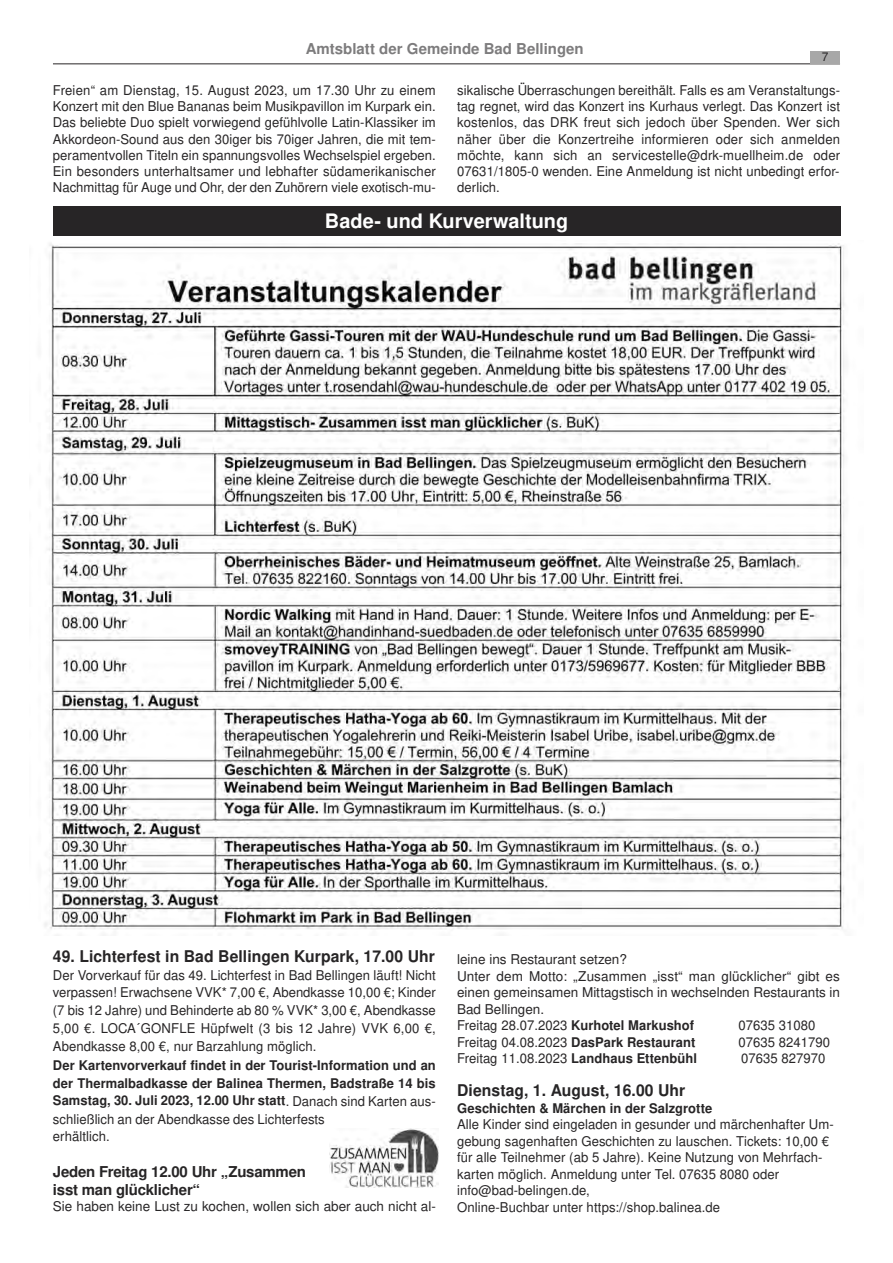
<style>
.page{position:relative;width:893px;height:1263px;background:#fff}
.page>*{position:absolute;margin:0;border:0;box-sizing:border-box;transform-origin:0 0}
.t1{font:700 19.95px "Nimbus San L";color:#fff}
.t2{font:700 16.2px "Nimbus San L";letter-spacing:.005em;color:#272526}
.t3{font:700 15px/18px "Nimbus San L";letter-spacing:-.015em;color:#272526}
.t4{font:700 15px "Nimbus San L";color:#7d7c7d}
.t5{font:13.5px/16.2px "Nimbus San L";letter-spacing:.005em;color:#272526;text-align:justify}
.t6{font:700 13.35px/18px "Nimbus San L";letter-spacing:.005em;color:#272526;text-align:justify}
.t7{font:12px "Nimbus San L";color:#272526}
.s1{font-weight:400;font-size:13.5px}
.s2{font-weight:700;font-size:13.35px}
</style>
<div class="page">
<hr style="left:53px;top:63px;width:787px;height:1px;background:#272526">
<div style="left:810px;top:51px;width:30px;height:12px;background:#a8a8a8"></div>
<div style="left:53px;top:206px;width:787px;height:30px;background:#272526"></div>
<img style="left:44px;top:243px;width:801px;height:687px">
<img style="left:329px;top:1128px;width:109px;height:60px">
<p class="t4" style="left:306px;top:43px;width:279px">Amtsblatt der Gemeinde Bad Bellingen</p>
<p class="t7" style="left:821px;top:52px;width:8px">7</p>
<p class="t5" style="left:53px;top:83px;width:384px">Freien“ am Dienstag, 15. August 2023, um 17.30 Uhr zu einem Konzert mit den Blue Bananas beim Musikpavillon im Kurpark ein.<br>Das beliebte Duo spielt vorwiegend gefühlvolle Latin-Klassiker im Akkordeon-Sound aus den 30iger bis 70iger Jahren, die mit tem&shy;peramentvollen Titeln ein spannungsvolles Wechselspiel ergeben.<br>Ein besonders unterhaltsamer und lebhafter südamerikanischer Nachmittag für Auge und Ohr, der den Zuhörern viele exotisch-mu-</p>
<h1 class="t1" style="left:325px;top:213px;width:245px">Bade- und Kurverwaltung</h1>
<p class="t5" style="left:457px;top:83px;width:384px">sikalische Überraschungen bereithält. Falls es am Veranstaltungs&shy;tag regnet, wird das Konzert ins Kurhaus verlegt. Das Konzert ist kostenlos, das DRK freut sich jedoch über Spenden. Wer sich näher über die Konzertreihe informieren oder sich anmelden möchte, kann sich an servicestelle@drk-muellheim.de oder 07631/1805-0 wenden. Eine Anmeldung ist nicht unbedingt erfor&shy;derlich.</p>
<p class="t2" style="left:53px;top:950px;width:383px">49. Lichterfest in Bad Bellingen Kurpark, 17.00 Uhr</p>
<p class="t5" style="left:53px;top:967px;width:384px;line-height:18px">Der Vorverkauf für das 49. Lichterfest in Bad Bellingen läuft! Nicht verpassen! Erwachsene VVK* 7,00 €, Abendkasse 10,00 €; Kinder (7 bis 12 Jahre) und Behinderte ab 80 % VVK* 3,00 €, Abendkasse 5,00 €. LOCA´GONFLE Hüpfwelt (3 bis 12 Jahre) VVK 6,00 €, Abendkasse 8,00 €, nur Barzahlung möglich.</p>
<p class="t6" style="left:53px;top:1057px;width:384px">Der Kartenvorverkauf findet in der Tourist-Information und an der Thermalbadkasse der Balinea Thermen, Badstraße 14 bis Samstag, 30. Juli 2023, 12.00 Uhr statt<span class="s1">. Danach sind Karten aus-</span></p>
<p class="t5" style="left:53px;top:1111px;width:273px;line-height:18px">schließlich an der Abendkasse des Lichterfests erhältlich.</p>
<p class="t3" style="left:53px;top:1164px;width:254px">Jeden Freitag 12.00 Uhr „Zusammen isst man glücklicher“</p>
<p class="t5" style="left:53px;top:1200px;width:384px">Sie haben keine Lust zu kochen, wollen sich aber auch nicht al-</p>
<p class="t5" style="left:457px;top:952px;width:384px;text-align:left">leine ins Restaurant setzen?<br>Unter dem Motto: „Zusammen „isst“ man glücklicher“ gibt es einen gemeinsamen Mittagstisch in wechselnden Restaurants in Bad Bellingen.<br>Freitag 28.07.2023 <span class="s2">Kurhotel Markushof</span></p>
<p class="t5" style="left:738px;top:1018px;width:79px">07635 31080</p>
<p class="t5" style="left:457px;top:1035px;width:240px">Freitag 04.08.2023 <span class="s2">DasPark Restaurant</span></p>
<p class="t5" style="left:738px;top:1035px;width:93px">07635 8241790</p>
<p class="t5" style="left:457px;top:1051px;width:241px">Freitag 11.08.2023 <span class="s2">Landhaus Ettenbühl</span></p>
<p class="t5" style="left:741px;top:1051px;width:86px">07635 827970</p>
<p class="t2" style="left:457px;top:1084px;width:230px">Dienstag, 1. August, 16.00 Uhr</p>
<p class="t6" style="left:457px;top:1100px;width:257px">Geschichten &amp; Märchen in der Salzgrotte</p>
<p class="t5" style="left:457px;top:1117px;width:378px;text-align:left">Alle Kinder sind eingeladen in gesunder und märchenhafter Um&shy;gebung sagenhaften Geschichten zu lauschen. Tickets: 10,00 € für alle Teilnehmer (ab 5 Jahre). Keine Nutzung von Mehrfach&shy;karten möglich. Anmeldung unter Tel. 07635 8080 oder info@bad-belingen.de,<br>Online-Buchbar unter https://shop.balinea.de</p>
</div>
